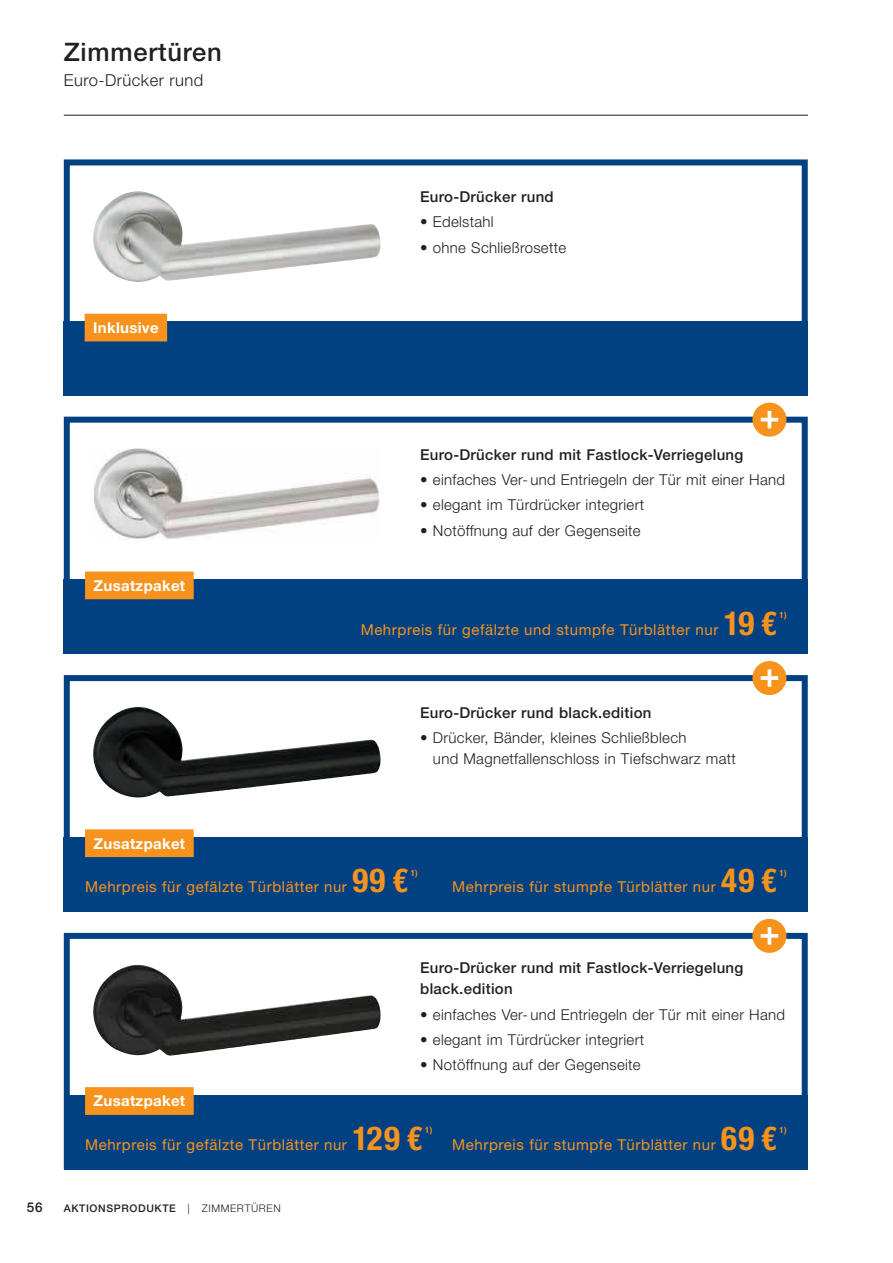
<style>
.page{position:relative;width:893px;height:1263px;background:#fff}
.page>*{position:absolute;margin:0;border:0;box-sizing:border-box;transform-origin:0 0}
.t1{font:500 25.5px "Hoermann Helvetica Neue";letter-spacing:.03em;color:#231f20}
.t2{font:300 16.5px "Hoermann Helvetica Neue";letter-spacing:.03em;color:#231f20}
.t3{font:300 15px/21px "Hoermann Helvetica Neue";letter-spacing:.02em;color:#231f20}
.t4{font:15px "Hoermann Helvetica Neue Rm";letter-spacing:.04em;color:#f7931d}
.t5{font:500 15px/21px "Hoermann Helvetica Neue";letter-spacing:.02em;color:#231f20}
.t6{font:700 15px "Hoermann Helvetica Neue";letter-spacing:.02em;color:#fff}
.t7{font:500 13.5px "Hoermann Helvetica Neue";color:#231f20}
.t8{font:500 10.5px "Hoermann Helvetica Neue";letter-spacing:.06em;color:#231f20}
.t9{font:700 condensed 8.7px "Hoermann Helvetica Neue";color:#f7931d}
.s1{font-family:"Hoermann Helvetica Neue";font-weight:700;font-stretch:condensed;font-size:33px}
.s2{font-weight:300}
</style>
<div class="page">
<img style="left:93px;top:191px;width:288px;height:91px">
<img style="left:93px;top:965px;width:288px;height:91px">
<img style="left:93px;top:708px;width:288px;height:89px">
<img style="left:94px;top:448px;width:286px;height:91px">
<div style="left:436px;top:837px;width:372px;height:75px;background:#014182"></div>
<div style="left:64px;top:675px;width:744px;height:237px;border:6px solid #014182"></div>
<div style="left:752px;top:661px;width:34px;height:34px;background:#f7931d;border-radius:50%"></div>
<svg style="left:761px;top:669px;width:17px;height:18px"></svg>
<div style="left:64px;top:322px;width:744px;height:74px;background:#014182"></div>
<div style="left:436px;top:1095px;width:372px;height:74px;background:#014182"></div>
<div style="left:64px;top:159px;width:744px;height:237px;border:6px solid #014182"></div>
<div style="left:64px;top:933px;width:744px;height:236px;border:6px solid #014182"></div>
<div style="left:752px;top:919px;width:34px;height:34px;background:#f7931d;border-radius:50%"></div>
<svg style="left:761px;top:927px;width:17px;height:17px"></svg>
<div style="left:85px;top:314px;width:82px;height:27px;background:#f7931d"></div>
<div style="left:64px;top:837px;width:372px;height:75px;background:#014182"></div>
<div style="left:64px;top:1095px;width:382px;height:74px;background:#014182"></div>
<div style="left:85px;top:829px;width:109px;height:28px;background:#f7931d"></div>
<svg style="left:85px;top:1087px;width:109px;height:28px;background:#f5931f"></svg>
<div style="left:64px;top:579px;width:744px;height:75px;background:#014182"></div>
<div style="left:85px;top:571px;width:109px;height:28px;background:#f7931d"></div>
<div style="left:64px;top:417px;width:744px;height:236px;border:6px solid #014182"></div>
<div style="left:752px;top:403px;width:34px;height:34px;background:#f7931d;border-radius:50%"></div>
<svg style="left:761px;top:411px;width:17px;height:17px"></svg>
<hr style="left:64px;top:115px;width:744px;height:1px;background:#231f20">
<h1 class="t1" style="left:64px;top:38px;width:159px">Zimmertüren</h1>
<p class="t2" style="left:64px;top:71px;width:141px">Euro-Drücker rund</p>
<p class="t6" style="left:93px;top:319px;width:67px">Inklusive</p>
<p class="t5" style="left:420px;top:186px;width:135px">Euro-Drücker rund</p>
<p class="t3" style="left:420px;top:212px;width:75px">• Edelstahl</p>
<p class="t3" style="left:420px;top:237px;width:148px">• ohne Schließrosette</p>
<p class="t6" style="left:94px;top:577px;width:93px">Zusatzpaket</p>
<p class="t5" style="left:420px;top:444px;width:325px">Euro-Drücker rund mit Fastlock-Verriegelung</p>
<p class="t3" style="left:420px;top:469px;width:366px">• einfaches Ver- und Entriegeln der Tür mit einer Hand</p>
<p class="t3" style="left:420px;top:495px;width:225px">• elegant im Türdrücker integriert</p>
<p class="t3" style="left:420px;top:520px;width:222px">• Notöffnung auf der Gegenseite</p>
<p class="t4" style="left:361px;top:621px;width:418px">Mehrpreis für gefälzte und stumpfe Türblätter nur <span class="s1">19 €</span></p>
<p class="t9" style="left:779px;top:611px;width:9px">1)</p>
<p class="t5" style="left:420px;top:702px;width:233px">Euro-Drücker rund black.edition</p>
<p class="t3" style="left:433px;top:727px;width:304px;text-indent:-13px">• Drücker, Bänder, kleines Schließblech<br>und Magnet fallenschloss in Tiefschwarz matt</p>
<p class="t6" style="left:94px;top:835px;width:93px">Zusatzpaket</p>
<p class="t4" style="left:85px;top:879px;width:324px">Mehrpreis für gefälzte Türblätter nur <span class="s1">99 €</span></p>
<p class="t9" style="left:411px;top:869px;width:9px">1)</p>
<p class="t4" style="left:452px;top:879px;width:326px">Mehrpreis für stumpfe Türblätter nur <span class="s1">49 €</span></p>
<p class="t9" style="left:779px;top:869px;width:9px">1)</p>
<p class="t7" style="left:27px;top:1200px;width:17px">56</p>
<p class="t6" style="left:94px;top:1093px;width:93px">Zusatzpaket</p>
<p class="t5" style="left:420px;top:957px;width:325px">Euro-Drücker rund mit Fastlock-Verriegelung black.edition</p>
<p class="t3" style="left:420px;top:1004px;width:366px">• einfaches Ver- und Entriegeln der Tür mit einer Hand</p>
<p class="t3" style="left:420px;top:1029px;width:225px">• elegant im Tür drücker integriert</p>
<p class="t3" style="left:420px;top:1054px;width:222px">• Notöffnung auf der Gegenseite</p>
<p class="t4" style="left:85px;top:1137px;width:339px">Mehrpreis für gefälzte Türblätter nur <span class="s1">129 €</span></p>
<p class="t9" style="left:425px;top:1127px;width:9px">1)</p>
<p class="t8" style="left:64px;top:1202px;width:219px">AKTIONSPRODUKTE <span class="s2">| ZIMMERTÜREN</span></p>
<p class="t4" style="left:452px;top:1137px;width:326px">Mehrpreis für stumpfe Türblätter nur <span class="s1">69 €</span></p>
<p class="t9" style="left:779px;top:1127px;width:9px">1)</p>
</div>
